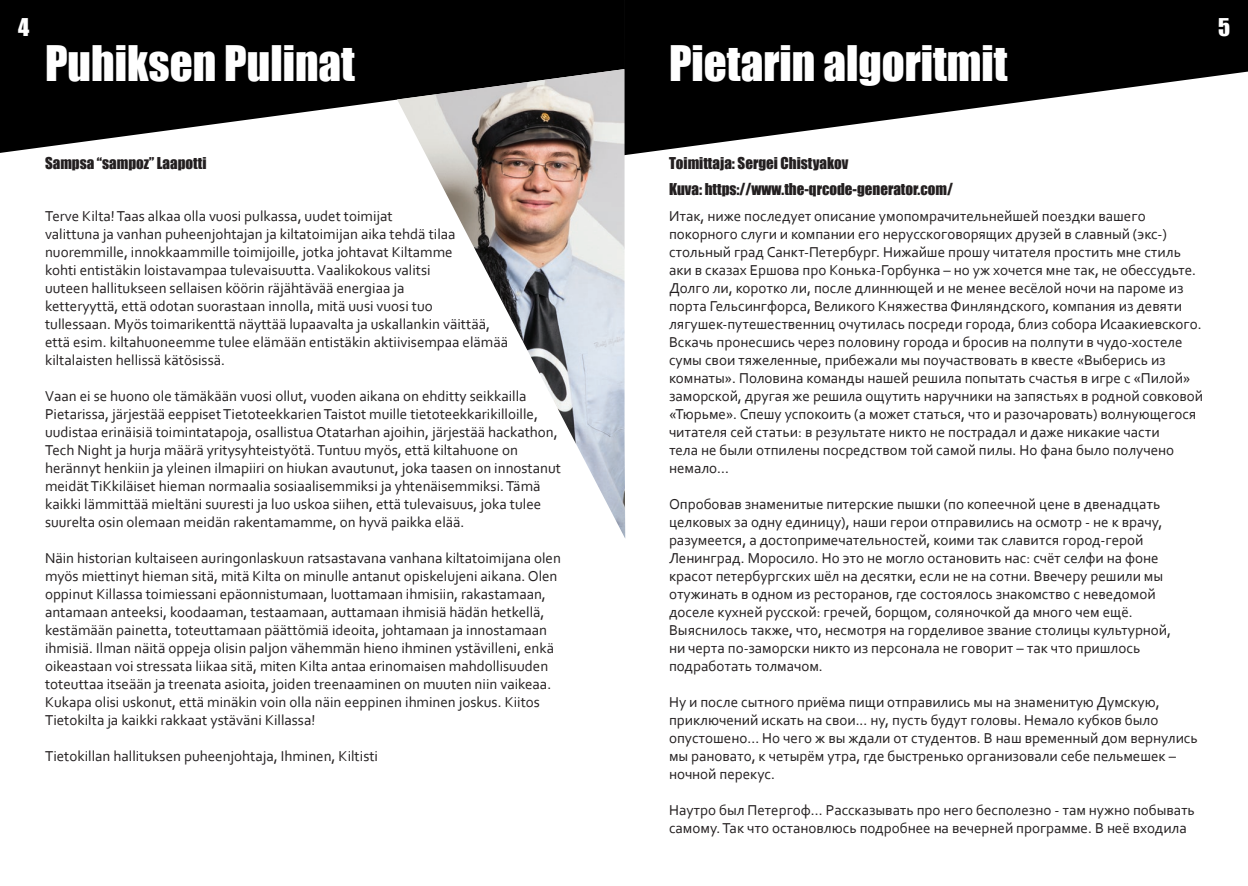
<style>
.page{position:relative;width:1248px;height:886px;background:#fff}
.page>*{position:absolute;margin:0;border:0;box-sizing:border-box;transform-origin:0 0}
.t1{font:45px "Impact";color:#fff}
.t2{font:22.5px "Impact";color:#fff}
.t3{font:15px/18px "Corbel";color:#231f20}
.t4{font:15px "Impact";color:#231f20}
</style>
<div class="page">
<svg style="left:0;top:0;width:624px;height:153px;background:#232323"></svg>
<svg style="left:624px;top:0;width:623px;height:155px;fill:#000"></svg>
<img style="left:397px;top:69px;width:228px;height:469px">
<h2 class="t2" style="left:18px;top:10px;width:13px">4</h2>
<h2 class="t2" style="left:1217px;top:10px;width:14px">5</h2>
<p class="t1" style="left:45px;top:28px;width:311px">Puhiksen Pulinat</p>
<p class="t1" style="left:669px;top:28px;width:340px">Pietarin algoritmit</p>
<p class="t4" style="left:45px;top:152px;width:163px">Sampsa “sampoz” Laapotti</p>
<p class="t3" style="left:45px;top:207px;width:349px">Terve Kilta! Taas alkaa olla vuosi pulkassa, uudet toimijat</p>
<p class="t3" style="left:45px;top:225px;width:412px">valittuna ja vanhan puheenjohtajan ja kiltatoimijan aika tehdä tilaa nuoremmille, innokkaammille toimijoille, jotka johtavat Kiltamme kohti entistäkin loistavampaa tulevaisuutta. Vaalikokous valitsi</p>
<p class="t3" style="left:45px;top:279px;width:361px">uuteen hallitukseen sellaisen köörin räjähtävää energiaa ja</p>
<p class="t3" style="left:45px;top:297px;width:389px">ketteryyttä, että odotan suorastaan innolla, mitä uusi vuosi tuo</p>
<p class="t3" style="left:45px;top:315px;width:464px">tullessaan. Myös toimarikenttä näyttää lupaavalta ja uskallankin väittää, että esim. kiltahuoneemme tulee elämään entistäkin aktiivisempaa elämää kiltalaisten hellissä kätösissä.</p>
<p class="t3" style="left:45px;top:387px;width:483px">Vaan ei se huono ole tämäkään vuosi ollut, vuoden aikana on ehditty seikkailla</p>
<p class="t3" style="left:45px;top:405px;width:494px">Pietarissa, järjestää eeppiset Tietoteekkarien Taistot muille tietoteekkarikilloille,</p>
<p class="t3" style="left:45px;top:423px;width:514px">uudistaa erinäisiä toimintatapoja, osallistua Otatarhan ajoihin, järjestää hackathon,<br>Tech Night ja hurja määrä yritysyhteistyötä. Tuntuu myös, että kiltahuone on</p>
<p class="t3" style="left:45px;top:459px;width:517px">herännyt henkiin ja yleinen ilmapiiri on hiukan avautunut, joka taasen on innostanut meidät TiKkiläiset hieman normaalia sosiaalisemmiksi ja yhtenäisemmiksi. Tämä</p>
<p class="t3" style="left:45px;top:495px;width:497px">kaikki lämmittää mieltäni suuresti ja luo uskoa siihen, että tulevaisuus, joka tulee suurelta osin olemaan meidän rakentamamme, on hyvä paikka elää.</p>
<p class="t3" style="left:45px;top:549px;width:517px">Näin historian kultaiseen auringonlaskuun ratsastavana vanhana kiltatoimijana olen myös miettinyt hieman sitä, mitä Kilta on minulle antanut opiskelujeni aikana. Olen oppinut Killassa toimiessani epäonnistumaan, luottamaan ihmisiin, rakastamaan,</p>
<p class="t3" style="left:45px;top:603px;width:501px">antamaan anteeksi, koodaaman, testaamaan, auttamaan ihmisiä hädän hetkellä,</p>
<p class="t3" style="left:45px;top:621px;width:510px">kestämään painetta, toteuttamaan päättömiä ideoita, johtamaan ja innostamaan ihmisiä. Ilman näitä oppeja olisin paljon vähemmän hieno ihminen ystävilleni, enkä oikeastaan voi stressata liikaa sitä, miten Kilta antaa erinomaisen mahdollisuuden toteuttaa itseään ja treenata asioita, joiden treenaaminen on muuten niin vaikeaa.<br>Kukapa olisi uskonut, että minäkin voin olla näin eeppinen ihminen joskus. Kiitos</p>
<p class="t3" style="left:45px;top:711px;width:272px">Tietokilta ja kaikki rakkaat ystäväni Killassa!</p>
<p class="t3" style="left:45px;top:747px;width:334px">Tietokillan hallituksen puheenjohtaja, Ihminen, Kiltisti</p>
<p class="t4" style="left:669px;top:152px;width:181px">Toimittaja: Sergei Chistyakov</p>
<p class="t3" style="left:669px;top:207px;width:528px">Итак, ниже последует описание умопомрачительнейшей поездки вашего покорного слуги и компании его нерусскоговорящих друзей в славный (экс-) стольный град Санкт-Петербург. Нижайше прошу читателя простить мне стиль аки в сказах Ершова про Конька-Горбунка – но уж хочется мне так, не обессудьте.</p>
<p class="t3" style="left:669px;top:279px;width:535px">Долго ли, коротко ли, после длиннющей и не менее весёлой ночи на пароме из порта Гельсингфорса, Великого Княжества Финляндского, компания из девяти лягушек-путешественниц очутилась посреди города, близ собора Исаакиевского.<br>Вскачь пронесшись через половину города и бросив на полпути в чудо-хостеле сумы свои тяжеленные, прибежали мы поучаствовать в квесте «Выберись из комнаты». Половина команды нашей решила попытать счастья в игре с «Пилой» заморской, другая же решила ощутить наручники на запястьях в родной совковой «Тюрьме». Спешу успокоить (а может статься, что и разочаровать) волнующегося читателя сей статьи: в результате никто не пострадал и даже никакие части<br>тела не были отпилены посредством той самой пилы. Но фана было получено немало...</p>
<p class="t3" style="left:669px;top:495px;width:503px">Опробовав знаменитые питерские пышки (по копеечной цене в двенадцать целковых за одну единицу), наши герои отправились на осмотр - не к врачу, разумеется, а достопримечательностей, коими так славится город-герой Ленинград. Моросило. Но это не могло остановить нас: счёт селфи на фоне красот петербургских шёл на десятки, если не на сотни. Ввечеру решили мы отужинать в одном из ресторанов, где состоялось знакомство с неведомой доселе кухней русской: гречей, борщом, соляночкой да много чем ещё.<br>Выяснилось также, что, несмотря на горделивое звание столицы культурной, ни черта по-заморски никто из персонала не говорит – так что пришлось подработать толмачом.</p>
<p class="t3" style="left:669px;top:693px;width:530px">Ну и после сытного приёма пищи отправились мы на знаменитую Думскую, приключений искать на свои... ну, пусть будут головы. Немало кубков было опустошено... Но чего ж вы ждали от студентов. В наш временный дом вернулись мы рановато, к четырём утра, где быстренько организовали себе пельмешек – ночной перекус.</p>
<p class="t3" style="left:669px;top:801px;width:527px">Наутро был Петергоф... Рассказывать про него бесполезно - там нужно побывать самому. Так что остановлюсь подробнее на вечерней программе. В неё входила</p>
<p class="t4" style="left:669px;top:178px;width:285px">Kuva: https://www.the-qrcode-generator.com/</p>
</div>
